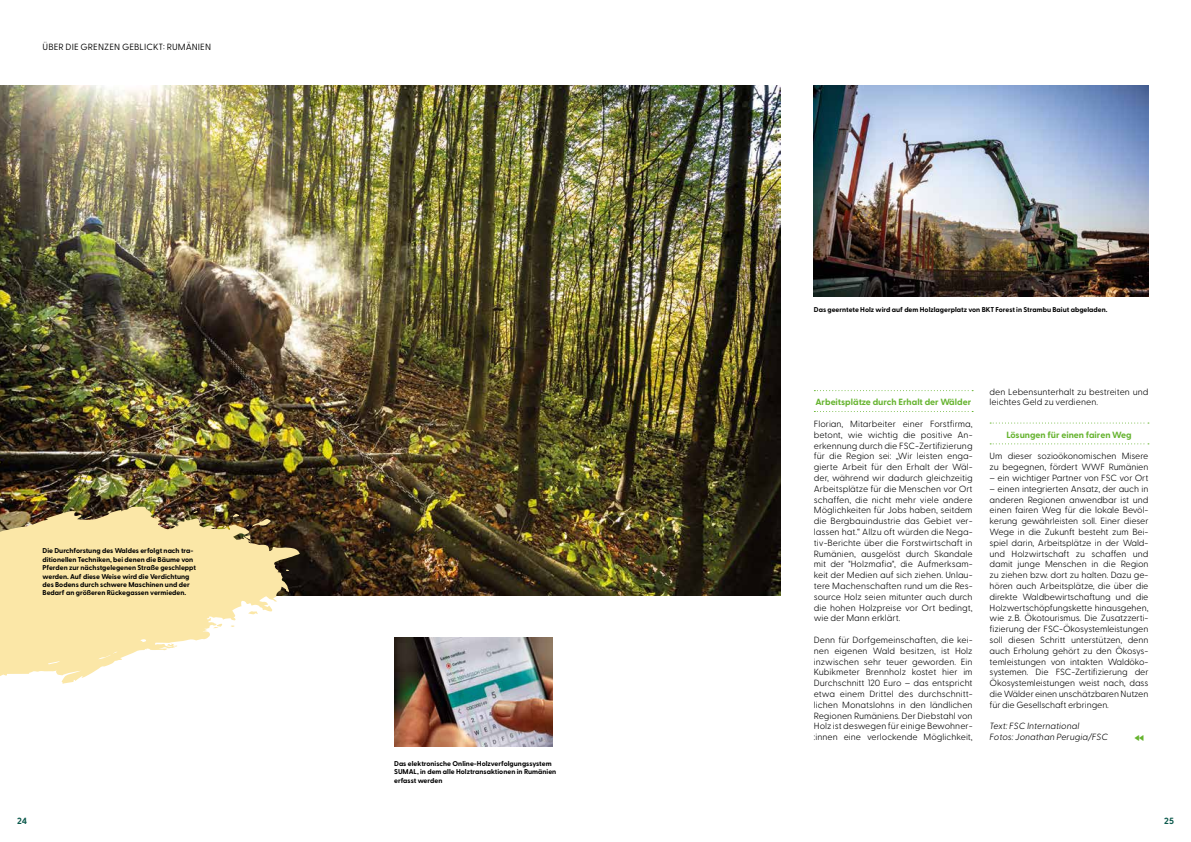
<style>
.page{position:relative;width:1191px;height:842px;background:#fff}
.page>*{position:absolute;margin:0;border:0;box-sizing:border-box;transform-origin:0 0}
.t1{font:20px "Entypo";color:#65b32e}
.t2{font:300 9px/10.8px "Greycliff CF";color:#000}
.t3{font:700 9px "Greycliff CF";color:#65b32e}
.t4{font:italic 300 9px/10.8px "Greycliff CF";color:#000}
.t5{font:9px "Greycliff CF";letter-spacing:.01em;color:#000}
.t6{font:700 9px "Greycliff CF";color:#0d5a4d}
.t7{font:700 7px/8.4px "Greycliff CF";color:#000}
</style>
<div class="page">
<img style="left:0;top:85px;width:780px;height:510px">
<svg style="left:0;top:507px;width:300px;height:177px;fill:#fbe7a7"></svg>
<img style="left:814px;top:85px;width:334px;height:211px">
<img style="left:394px;top:638px;width:159px;height:108px">
<svg style="left:814px;top:390px;width:159px;height:1px"></svg>
<svg style="left:814px;top:411px;width:159px;height:1px"></svg>
<svg style="left:990px;top:422px;width:159px;height:1px"></svg>
<svg style="left:990px;top:443px;width:159px;height:1px"></svg>
<p class="t5" style="left:43px;top:40px;width:170px">ÜBER DIE GRENZEN GEBLICKT: RUMÄNIEN</p>
<p class="t7" style="left:43px;top:546px;width:155px">Die Durchforstung des Waldes erfolgt nach tra&shy;ditionellen Techniken, bei denen die Bäume von Pferden zur nächstgelegenen Straße geschleppt werden. Auf diese Weise wird die Verdichtung des Bodens durch schwere Maschinen und der Bedarf an größeren Rückegassen vermieden.</p>
<p class="t7" style="left:394px;top:759px;width:164px">Das elektronische Online-Holzverfolgungssystem<br>SUMAL, in dem alle Holztransaktionen in Rumänien erfasst werden</p>
<p class="t7" style="left:814px;top:305px;width:295px">Das geerntete Holz wird auf dem Holzlagerplatz von BKT Forest in Strambu Baiut abgeladen.</p>
<p class="t3" style="left:815px;top:395px;width:157px">Arbeitsplätze durch Erhalt der Wälder</p>
<p class="t2" style="left:814px;top:418px;width:160px;text-align:justify">Florian, Mitarbeiter einer Forstfirma, betont, wie wichtig die positive An&shy;erkennung durch die FSC-Zertifizierung für die Region sei: „Wir leisten enga&shy;gierte Arbeit für den Erhalt der Wäl&shy;der, während wir dadurch gleichzeitig Arbeitsplätze für die Menschen vor Ort schaffen, die nicht mehr viele andere Möglichkeiten für Jobs haben, seitdem die Bergbauindustrie das Gebiet ver&shy;lassen hat.“ Allzu oft würden die Nega&shy;tiv-Berichte über die Forstwirtschaft in Rumänien, ausgelöst durch Skandale mit der "Holzmafia", die Aufmerksam&shy;keit der Medien auf sich ziehen. Unlau&shy;tere Machenschaften rund um die Res&shy;source Holz seien mitunter auch durch die hohen Holzpreise vor Ort bedingt, wie der Mann erklärt.</p>
<p class="t2" style="left:814px;top:634px;width:160px">Denn für Dorfgemeinschaften, die kei&shy;nen eigenen Wald besitzen, ist Holz inzwischen sehr teuer geworden. Ein Kubikmeter Brennholz kostet hier im Durchschnitt 120 Euro – das entspricht etwa einem Drittel des durchschnitt&shy;lichen Monatslohns in den ländlichen Regionen Rumäniens. Der Diebstahl von Holz ist deswegen für einige Bewohner-:innen eine verlockende Möglichkeit,</p>
<p class="t2" style="left:989px;top:385px;width:160px">den Lebensunterhalt zu bestreiten und leichtes Geld zu verdienen.</p>
<p class="t3" style="left:1006px;top:428px;width:127px">Lösungen für einen fairen Weg</p>
<p class="t2" style="left:989px;top:450px;width:160px">Um dieser sozioökonomischen Misere zu begegnen, fördert WWF Rumänien</p>
<p class="t2" style="left:989px;top:472px;width:160px">– ein wichtiger Partner von FSC vor Ort</p>
<p class="t2" style="left:989px;top:482px;width:160px;text-align:justify">– einen integrierten Ansatz, der auch in anderen Regionen anwendbar ist und einen fairen Weg für die lokale Bevöl&shy;kerung gewährleisten soll. Einer dieser Wege in die Zukunft besteht zum Bei&shy;spiel darin, Arbeitsplätze in der Wald&shy;und Holzwirtschaft zu schaffen und damit junge Menschen in die Region zu ziehen bzw. dort zu halten. Dazu ge&shy;hören auch Arbeitsplätze, die über die direkte Waldbewirtschaftung und die Holzwertschöpfungskette hinausgehen, wie z.B. Ökotourismus. Die Zusatzzerti&shy;fizierung der FSC-Ökosystemleistungen soll diesen Schritt unterstützen, denn auch Erholung gehört zu den Ökosys&shy;temleistungen von intakten Waldöko&shy;systemen. Die FSC-Zertifizierung der Ökosystemleistungen weist nach, dass die Wälder einen unschätzbaren Nutzen für die Gesellschaft erbringen.</p>
<p class="t4" style="left:989px;top:720px;width:120px">Text: FSC International<br>Fotos: Jonathan Perugia/FSC</p>
<h1 class="t1" style="left:1133px;top:724px;width:12px">Å</h1>
<p class="t6" style="left:17px;top:814px;width:12px">24</p>
<p class="t6" style="left:1164px;top:814px;width:11px">25</p>
</div>
